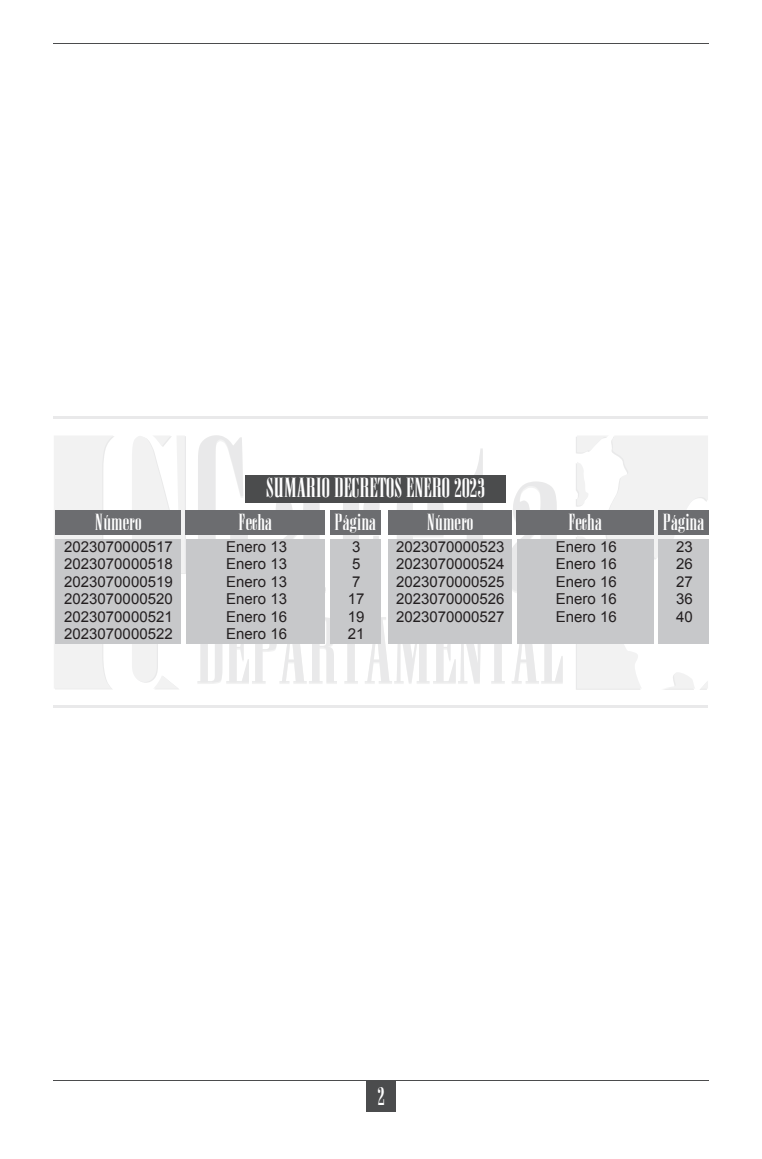
<style>
.page{position:relative;width:762px;height:1159px;background:#fff}
.page>*{position:absolute;margin:0;border:0;box-sizing:border-box;transform-origin:0 0}
.t1{font:23.75px "Anatevka";color:#fff}
.t2{font:22.5px "Anatevka";color:#fff}
.t3{font:20px "Anatevka";color:#fff}
.t4{font:15px/17.5px "Arial";color:#231f20;text-align:justify}
</style>
<div class="page">
<svg style="left:198px;top:435px;width:50px;height:104px"></svg>
<svg style="left:276px;top:503px;width:50px;height:89px"></svg>
<svg style="left:343px;top:503px;width:36px;height:36px"></svg>
<svg style="left:397px;top:503px;width:46px;height:36px"></svg>
<svg style="left:467px;top:448px;width:16px;height:91px"></svg>
<svg style="left:512px;top:481px;width:45px;height:112px"></svg>
<svg style="left:197px;top:617px;width:366px;height:67px"></svg>
<hr style="left:54px;top:705px;width:654px;height:2px;background:#4b4c4d">
<hr style="left:54px;top:416px;width:654px;height:2px;background:#4b4c4d">
<svg style="left:132px;top:436px;width:54px;height:253px"></svg>
<svg style="left:54px;top:436px;width:61px;height:253px"></svg>
<svg style="left:576px;top:436px;width:132px;height:141px"></svg>
<svg style="left:664px;top:672px;width:44px;height:18px"></svg>
<svg style="left:576px;top:643px;width:66px;height:47px"></svg>
<div style="left:366px;top:1080px;width:30px;height:31px;background:#4b4c4d"></div>
<hr style="left:53px;top:1080px;width:656px;height:1px;background:#4b4c4d">
<hr style="left:53px;top:43px;width:656px;height:1px;background:#4b4c4d">
<div style="left:245px;top:475px;width:260px;height:28px;background:#4b4c4d"></div>
<div style="left:55px;top:510px;width:126px;height:25px;background:#6c6d70"></div>
<div style="left:185px;top:510px;width:140px;height:25px;background:#6c6d70"></div>
<div style="left:330px;top:510px;width:51px;height:25px;background:#6c6d70"></div>
<div style="left:55px;top:539px;width:126px;height:104px;background:#c7c8ca"></div>
<div style="left:186px;top:539px;width:139px;height:104px;background:#c7c8ca"></div>
<div style="left:330px;top:539px;width:51px;height:104px;background:#c7c8ca"></div>
<div style="left:388px;top:510px;width:124px;height:25px;background:#6c6d70"></div>
<div style="left:516px;top:510px;width:138px;height:25px;background:#6c6d70"></div>
<div style="left:659px;top:510px;width:50px;height:25px;background:#6c6d70"></div>
<div style="left:388px;top:539px;width:124px;height:104px;background:#c7c8ca"></div>
<div style="left:517px;top:539px;width:137px;height:104px;background:#c7c8ca"></div>
<div style="left:659px;top:539px;width:50px;height:104px;background:#c7c8ca"></div>
<h3 class="t3" style="left:95px;top:510px;width:47px">Número</h3>
<p class="t4" style="left:64px;top:538px;width:110px">2023070000517<br>2023070000518<br>2023070000519<br>2023070000520<br>2023070000521<br>2023070000522</p>
<h1 class="t1" style="left:266px;top:473px;width:220px">SUMARIO DECRETOS ENERO 2023</h1>
<h3 class="t3" style="left:238px;top:510px;width:35px">Fecha</h3>
<p class="t4" style="left:226px;top:538px;width:62px">Enero 13<br>Enero 13<br>Enero 13<br>Enero 13<br>Enero 16<br>Enero 16</p>
<h3 class="t3" style="left:334px;top:510px;width:43px">Página</h3>
<p class="t4" style="left:348px;top:538px;width:18px;text-align:left">3<br>5<br>7<br>17<br>19<br>21</p>
<h3 class="t3" style="left:427px;top:510px;width:47px">Número</h3>
<p class="t4" style="left:396px;top:538px;width:110px">2023070000523<br>2023070000524<br>2023070000525<br>2023070000526<br>2023070000527</p>
<h3 class="t3" style="left:568px;top:510px;width:35px">Fecha</h3>
<p class="t4" style="left:556px;top:538px;width:62px">Enero 16<br>Enero 16<br>Enero 16<br>Enero 16<br>Enero 16</p>
<h3 class="t3" style="left:662px;top:510px;width:43px">Página</h3>
<p class="t4" style="left:676px;top:538px;width:18px">23<br>26<br>27<br>36<br>40</p>
<h2 class="t2" style="left:377px;top:1082px;width:9px">2</h2>
</div>
